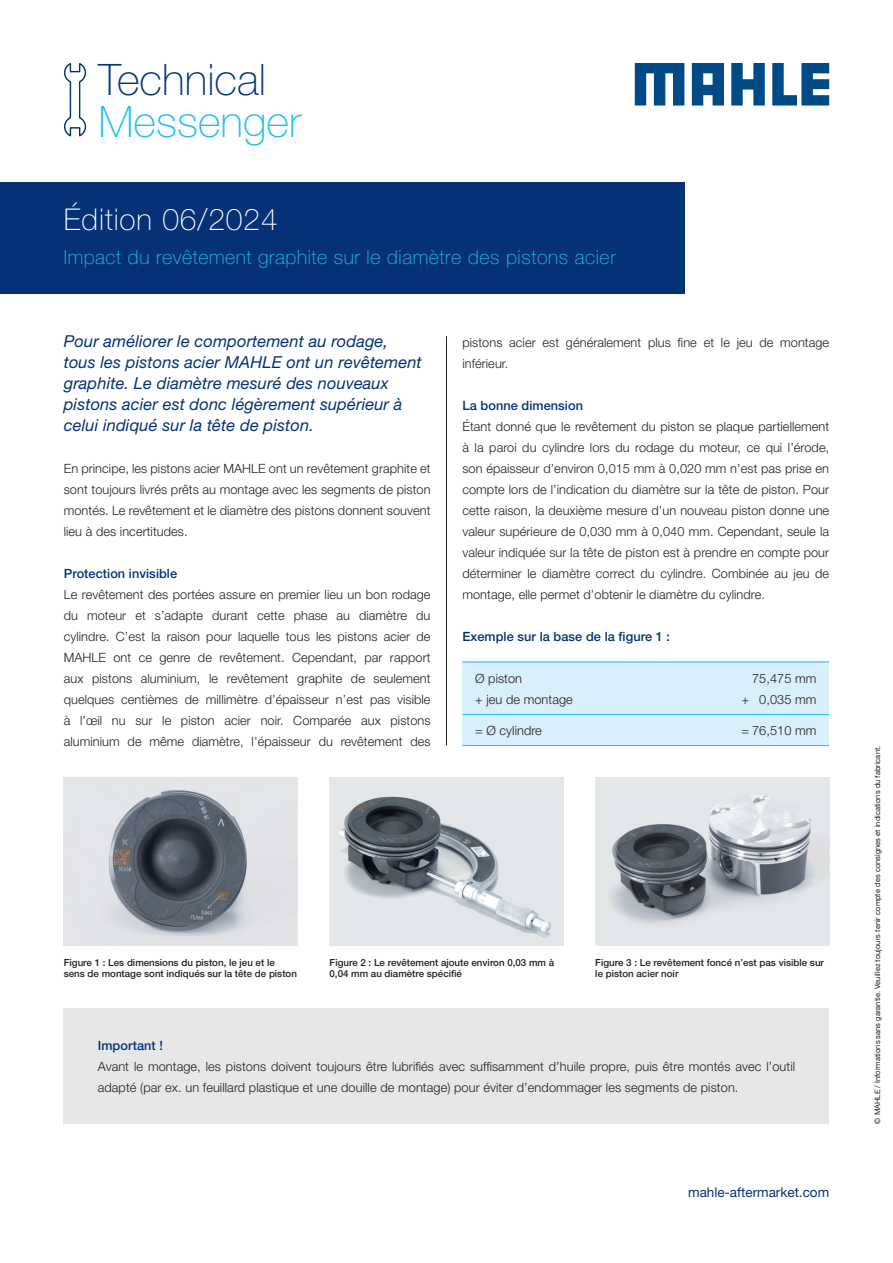
<style>
.page{position:relative;width:893px;height:1263px;background:#fff}
.page>*{position:absolute;margin:0;border:0;box-sizing:border-box;transform-origin:0 0}
.t1{font:100 43.5px "Helvetica Neue LT Pro";color:#053276}
.t2{font:100 43.5px "Helvetica Neue LT Pro";color:#26bff0}
.t3{font:100 30px "Helvetica Neue LT Pro";letter-spacing:.03em;color:#fff}
.t4{font:100 19.5px "Helvetica Neue LT Pro";letter-spacing:.03em;color:#26bff0}
.t5{font:italic 16.5px/21px "Helvetica Neue LT Pro";letter-spacing:.005em;color:#053276}
.t6{font:13.5px "Helvetica Neue LT Pro";color:#053276}
.t7{font:300 12.75px/21px "Helvetica Neue LT Pro";letter-spacing:.005em;color:#231f20;text-align:justify}
.t8{font:500 12.75px "Helvetica Neue LT Pro";letter-spacing:.005em;color:#053276}
.t9{font:500 9.75px/10.5px "Helvetica Neue LT Pro";color:#231f20}
.t10{font:7.5px "Helvetica Neue LT Com";letter-spacing:.005em;color:#231f20}
</style>
<div class="page">
<div style="left:462px;top:662px;width:367px;height:84px;background:#d8f0fb"></div>
<svg style="left:64px;top:63px;width:23px;height:74px"></svg>
<hr style="left:446px;top:336px;width:1px;height:410px;background:#231f20">
<img style="left:64px;top:777px;width:234px;height:168px">
<img style="left:330px;top:777px;width:233px;height:168px">
<img style="left:595px;top:777px;width:234px;height:168px">
<hr style="left:462px;top:662px;width:367px;height:1px;background:#26bff0">
<hr style="left:462px;top:714px;width:367px;height:1px;background:#26bff0">
<hr style="left:462px;top:745px;width:367px;height:1px;background:#26bff0">
<div style="left:0;top:183px;width:685px;height:111px;background:#053276"></div>
<div style="left:64px;top:1008px;width:765px;height:116px;background:#e6e7e9"></div>
<svg style="left:635px;top:63px;width:49px;height:43px"></svg>
<svg style="left:731px;top:63px;width:34px;height:43px"></svg>
<svg style="left:772px;top:63px;width:57px;height:43px"></svg>
<svg style="left:692px;top:63px;width:32px;height:43px"></svg>
<h1 class="t1" style="left:98px;top:53px;width:169px">Technical</h1>
<h1 class="t2" style="left:98px;top:95px;width:204px">Messenger</h1>
<h2 class="t3" style="left:64px;top:201px;width:216px">Édition 06/2024</h2>
<h3 class="t4" style="left:64px;top:245px;width:553px">Impact du revêtement graphite sur le diamètre des pistons acier</h3>
<p class="t5" style="left:64px;top:330px;width:359px">Pour améliorer le comportement au rodage, tous les pistons acier MAHLE ont un revêtement graphite. Le diamètre mesuré des nouveaux pistons acier est donc légèrement supérieur à celui indiqué sur la tête de piston.</p>
<p class="t7" style="left:64px;top:457px;width:368px">En principe, les pistons acier MAHLE ont un revêtement graphite et sont toujours livrés prêts au montage avec les segments de piston montés. Le revêtement et le diamètre des pistons donnent souvent lieu à des incertitudes.</p>
<p class="t8" style="left:64px;top:565px;width:115px">Protection invisible</p>
<p class="t7" style="left:64px;top:583px;width:368px">Le revêtement des portées assure en premier lieu un bon rodage du moteur et s’adapte durant cette phase au diamètre du cylindre. C’est la raison pour laquelle tous les pistons acier de MAHLE ont ce genre de revêtement. Cependant, par rapport aux pistons aluminium, le revêtement graphite de seulement quelques centièmes de millimètre d’épaisseur n’est pas visible à l’œil nu sur le piston acier noir. Comparée aux pistons aluminium de même diamètre, l’épaisseur du revêtement des</p>
<p class="t7" style="left:462px;top:331px;width:368px">pistons acier est généralement plus fine et le jeu de montage inférieur.</p>
<p class="t8" style="left:462px;top:397px;width:122px">La bonne dimension</p>
<p class="t7" style="left:462px;top:415px;width:368px">Étant donné que le revêtement du piston se plaque partiellement à la paroi du cylindre lors du rodage du moteur, ce qui l’érode, son épaisseur d’environ 0,015 mm à 0,020 mm n’est pas prise en compte lors de l’indication du diamètre sur la tête de piston. Pour cette raison, la deuxième mesure d’un nouveau piston donne une valeur supérieure de 0,030 mm à 0,040 mm. Cependant, seule la valeur indiquée sur la tête de piston est à prendre en compte pour déterminer le diamètre correct du cylindre. Combinée au jeu de montage, elle permet d’obtenir le diamètre du cylindre.</p>
<p class="t8" style="left:462px;top:628px;width:209px">Exemple sur la base de la figure 1 :</p>
<p class="t7" style="left:475px;top:667px;width:48px">Ø piston</p>
<p class="t7" style="left:752px;top:667px;width:66px">75,475 mm</p>
<p class="t7" style="left:475px;top:688px;width:99px">+ jeu de montage</p>
<p class="t7" style="left:741px;top:688px;width:77px">+ 0,035 mm</p>
<p class="t7" style="left:475px;top:720px;width:68px">= Ø cylindre</p>
<p class="t7" style="left:741px;top:720px;width:77px">= 76,510 mm</p>
<p class="t9" style="left:64px;top:957px;width:235px">Figure 1 : Les dimensions du piston, le jeu et le sens de montage sont indiqués sur la tête de piston</p>
<p class="t9" style="left:330px;top:957px;width:226px">Figure 2 : Le revêtement ajoute environ 0,03 mm à<br>0,04 mm au diamètre spécifié</p>
<p class="t9" style="left:595px;top:957px;width:230px">Figure 3 : Le revêtement foncé n’est pas visible sur le piston acier noir</p>
<p class="t8" style="left:98px;top:1038px;width:67px">Important !</p>
<p class="t7" style="left:98px;top:1056px;width:699px">Avant le montage, les pistons doivent toujours être lubrifiés avec suffisamment d’huile propre, puis être montés avec l’outil adapté (par ex. un feuillard plastique et une douille de montage) pour éviter d’endommager les segments de piston.</p>
<p class="t6" style="left:688px;top:1184px;width:143px">mahle-aftermarket.com</p>
<p class="t10" style="left:873px;top:1124px;width:379px;rotate:-90deg">© MAHLE / Informations sans garantie. Veuillez toujours tenir compte des consignes et indications du fabricant.</p>
</div>
